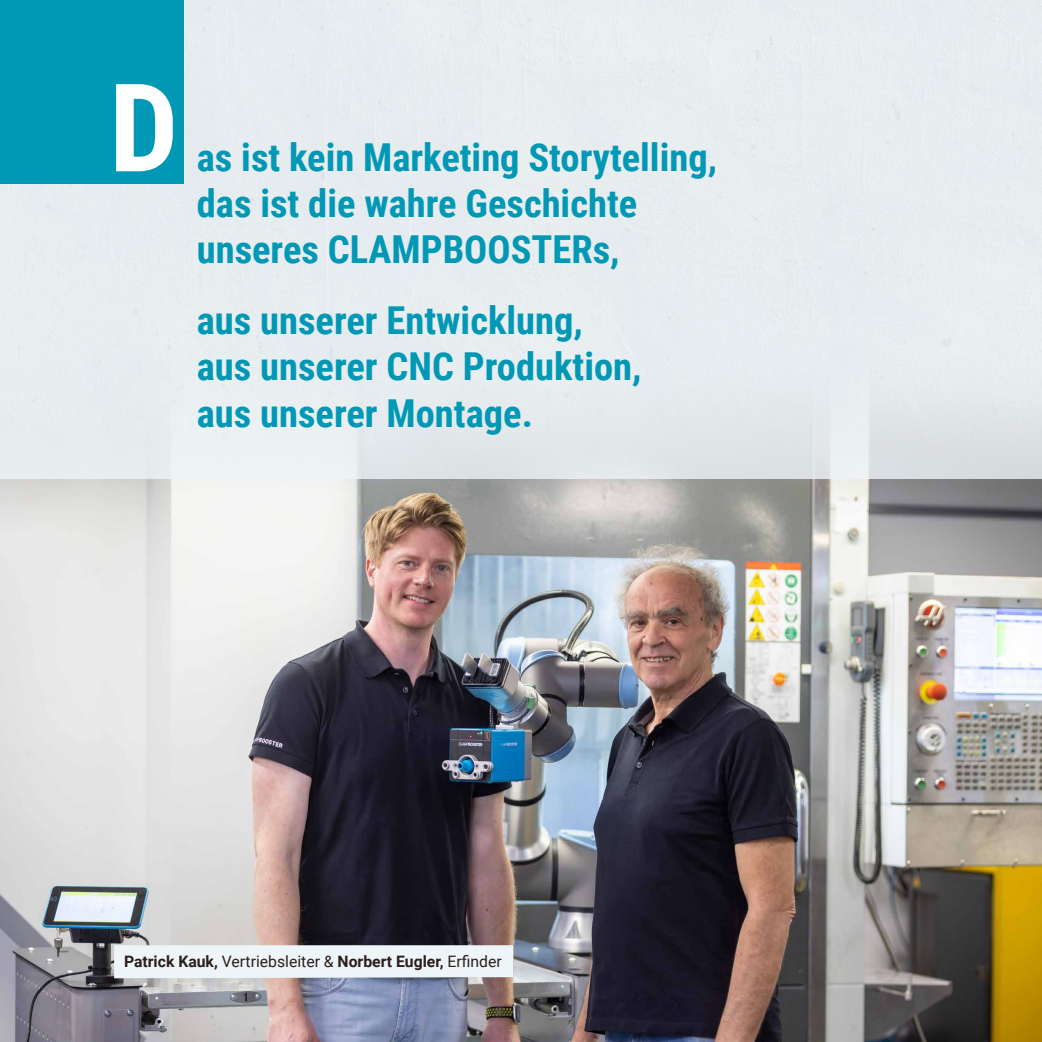
<style>
.page{position:relative;width:1042px;height:1042px;background:#fff}
.page>*{position:absolute;margin:0;border:0;box-sizing:border-box;transform-origin:0 0}
.Seite_1_-_Zitat{font:700 122.5px "Roboto Condensed";color:#fff}
.Seite_1_-_Zitat-2{font:700 38.5px/46.2px "Roboto Condensed";color:#0098b5}
.Seite1_-_Fließtext{font:700 15.75px "Roboto";color:#2b1e1c}
.s1{font-weight:400}
</style>
<div class="page">
<img style="left:0;top:479px;width:1042px;height:563px">
<div style="left:0;top:0;width:1042px;height:479px;background:#e7edef"></div>
<div style="left:0;top:0;width:184px;height:184px;background:#0098b5"></div>
<div style="left:114px;top:945px;width:399px;height:33px;background:#eef5f8"></div>
<p class="Seite_1_-_Zitat" style="left:109px;top:42px;width:71px">D</p>
<p class="Seite_1_-_Zitat-2" style="left:197px;top:132px;width:522px">as ist kein Marketing Storytelling, das ist die wahre Geschichte unseres CLAMPBOOSTERs,</p>
<p class="Seite_1_-_Zitat-2" style="left:197px;top:296px;width:446px">aus unserer Entwicklung, aus unserer CNC Produktion, aus unserer Montage.</p>
<p class="Seite1_-_Fließtext" style="left:124px;top:950px;width:379px">Patrick Kauk, <span class="s1">Vertriebsleiter &amp;</span> Norbert Eugler, <span class="s1">Erfinder</span></p>
</div>
